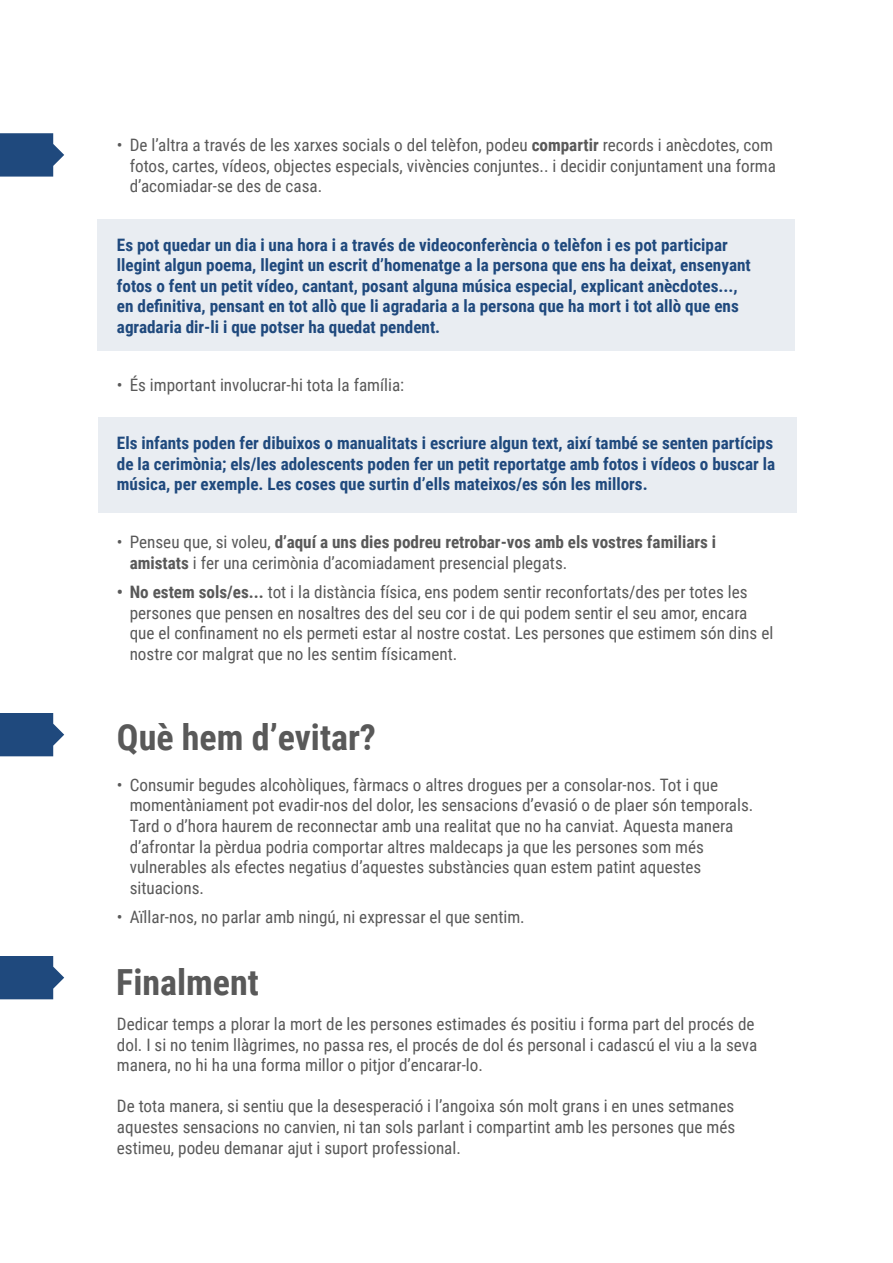
<style>
.page{position:relative;width:893px;height:1263px;background:#fff}
.page>*{position:absolute;margin:0;border:0;box-sizing:border-box;transform-origin:0 0}
.t1{font:700 36px "Roboto Condensed";color:#595959}
.t2{font:17.1px/20.5px "Roboto Condensed";color:#595959}
.t3{font:700 17.1px/20.5px "Roboto Condensed";color:#1f497d}
.s1{font-weight:700}
</style>
<div class="page">
<div style="left:98px;top:417px;width:699px;height:95px;background:#e9edf2"></div>
<div style="left:98px;top:219px;width:697px;height:132px;background:#e9edf2"></div>
<svg style="left:0;top:133px;width:64px;height:44px;background:#3d628e"></svg>
<svg style="left:0;top:956px;width:64px;height:43px;background:#3a5f8d"></svg>
<svg style="left:0;top:713px;width:64px;height:43px;background:#3a5f8d"></svg>
<p class="t2" style="left:130px;top:134px;width:648px;text-indent:-13px">• De l’altra a través de les xarxes socials o del telèfon, podeu <span class="s1">compartir</span> records i anècdotes, com fotos, cartes, vídeos, objectes especials, vivències conjuntes.. i decidir conjuntament una forma d’acomiadar-se des de casa.</p>
<p class="t3" style="left:117px;top:234px;width:635px">Es pot quedar un dia i una hora i a través de videoconferència o telèfon i es pot participar llegint algun poema, llegint un escrit d’homenatge a la persona que ens ha deixat, ensenyant fotos o fent un petit vídeo, cantant, posant alguna música especial, explicant anècdotes..., en definitiva, pensant en tot allò que li agradaria a la persona que ha mort i tot allò que ens agradaria dir-li i que potser ha quedat pendent.</p>
<p class="t2" style="left:117px;top:374px;width:289px">• És important involucrar-hi tota la família:</p>
<p class="t3" style="left:117px;top:432px;width:660px;text-align:justify">Els infants poden fer dibuixos o manualitats i escriure algun text, així també se senten partícips de la cerimònia; els/les adolescents poden fer un petit reportatge amb fotos i vídeos o buscar la música, per exemple. Les coses que surtin d’ells mateixos/es són les millors.</p>
<p class="t2" style="left:130px;top:531px;width:588px;text-indent:-13px">• Penseu que, si voleu, <span class="s1">d’aquí a uns dies podreu retrobar-vos amb els vostres familiars i amistats</span> i fer una cerimònia d’acomiadament presencial plegats.</p>
<p class="t2" style="left:130px;top:581px;width:645px;text-indent:-13px"><span class="s1">• No estem sols/es...</span> tot i la distància física, ens podem sentir reconfortats/des per totes les persones que pensen en nosaltres des del seu cor i de qui podem sentir el seu amor, encara que el confinament no els permeti estar al nostre costat. Les persones que estimem són dins el nostre cor malgrat que no les sentim físicament.</p>
<h1 class="t1" style="left:117px;top:712px;width:261px">Què hem d’evitar?</h1>
<p class="t2" style="left:130px;top:774px;width:625px;text-indent:-13px">• Consumir begudes alcohòliques, fàrmacs o altres drogues per a consolar-nos. Tot i que momentàniament pot evadir-nos del dolor, les sensacions d’evasió o de plaer són temporals.<br>Tard o d’hora haurem de reconnectar amb una realitat que no ha canviat. Aquesta manera d’afrontar la pèrdua podria comportar altres maldecaps ja que les persones som més vulnerables als efectes negatius d’aquestes substàncies quan estem patint aquestes situacions.</p>
<p class="t2" style="left:117px;top:906px;width:409px">• Aïllar-nos, no parlar amb ningú, ni expressar el que sentim.</p>
<h1 class="t1" style="left:116px;top:957px;width:144px">Finalment</h1>
<p class="t2" style="left:117px;top:1013px;width:642px">Dedicar temps a plorar la mort de les persones estimades és positiu i forma part del procés de dol. I si no tenim llàgrimes, no passa res, el procés de dol és personal i cadascú el viu a la seva manera, no hi ha una forma millor o pitjor d’encarar-lo.</p>
<p class="t2" style="left:117px;top:1095px;width:620px;text-align:justify">De tota manera, si sentiu que la desesperació i l’angoixa són molt grans i en unes setmanes aquestes sensacions no canvien, ni tan sols parlant i compartint amb les persones que més estimeu, podeu demanar ajut i suport professional.</p>
</div>
